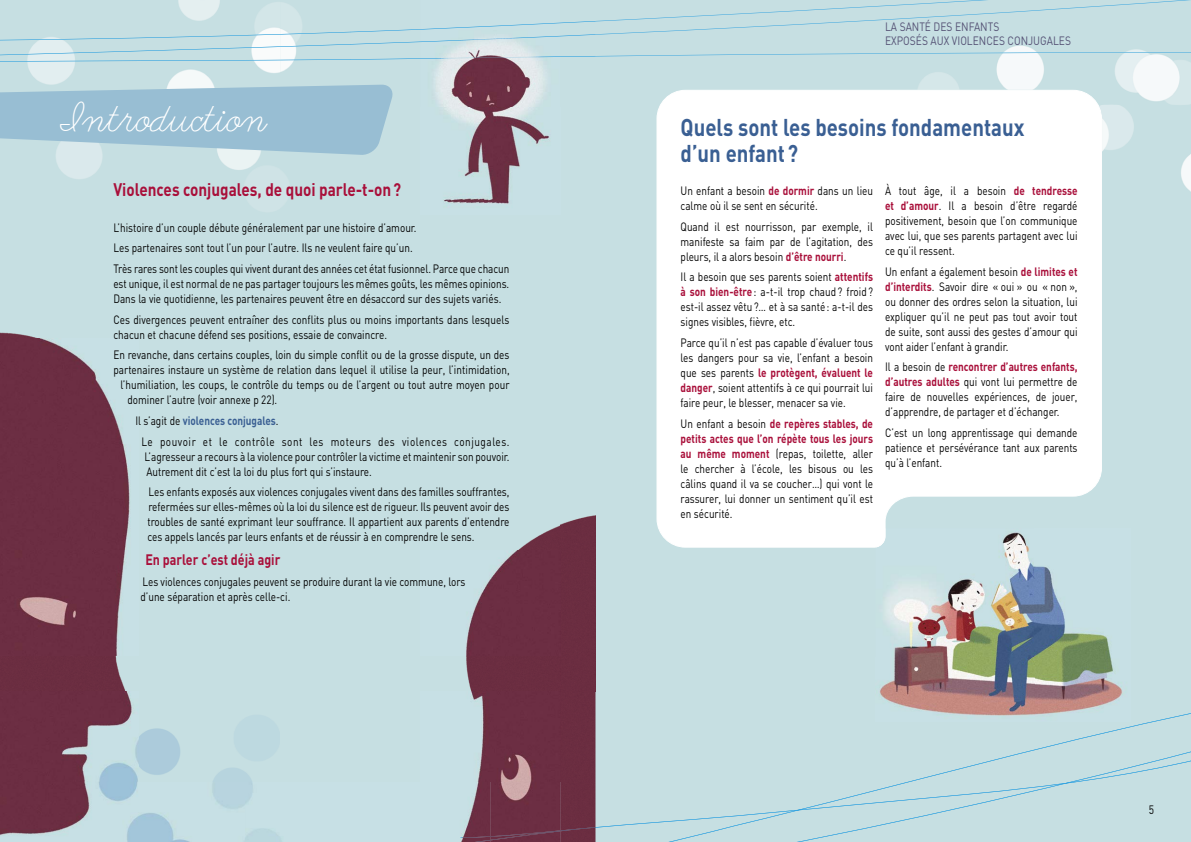
<style>
.page{position:relative;width:1191px;height:842px;background:#fff}
.page>*{position:absolute;margin:0;border:0;box-sizing:border-box;transform-origin:0 0}
.t1{font:32px "Abc Cursive";color:#fff;scale:.96 1}
.t2{font:700 24px/26px "DIN";color:#3a5f93;scale:.85 1}
.t3{font:700 18px "DIN";color:#a90f3a;scale:.85 1}
.t4{font:700 15px "DIN";color:#a90f3a;scale:.83 1}
.t5{font:12px/15px "DIN";color:#000;text-align:justify;scale:.83 1}
.t6{font:12px/20.7px "DIN";letter-spacing:.055em;color:#000;scale:.83 1}
.t7{font:12px/14px "DIN";color:#545174;scale:.85 1}
.t8{font:12px "DIN";color:#000;scale:.85 1}
.s1{font-weight:700;color:#3a5f93}
.s2{font-weight:700;color:#a90f3a}
</style>
<div class="page">
<img style="left:595px;top:64px;width:596px;height:41px">
<div style="left:595px;top:105px;width:70px;height:509px;background:#c6dfe2"></div>
<svg style="left:595px;top:0;width:596px;height:64px;fill:#c6dfe2"></svg>
<div style="left:595px;top:614px;width:596px;height:228px;background:#c6dfe2"></div>
<img style="left:0;top:0;width:595px;height:842px">
<svg style="left:37px;top:805px;width:5px;height:9px"></svg>
<img style="left:0;top:32px;width:350px;height:30px">
<img style="left:350px;top:21px;width:245px;height:39px">
<img style="left:475px;top:838px;width:120px;height:4px">
<img style="left:460px;top:827px;width:135px;height:11px">
<svg style="left:656px;top:90px;width:446px;height:458px"></svg>
<svg style="left:0;top:85px;width:394px;height:70px"></svg>
<img style="left:875px;top:528px;width:255px;height:194px">
<img style="left:875px;top:528px;width:10px;height:20px">
<h1 class="t1" style="left:58px;top:96px;width:218px">Introduction</h1>
<h3 class="t3" style="left:113px;top:178px;width:340px">Violences conjugales, de quoi parle-t-on ?</h3>
<p class="t5" style="left:113px;top:217px;width:478px;line-height:20.7px;text-align:left">L’histoire d’un couple débute généralement par une histoire d’amour.<br>Les partenaires sont tout l’un pour l’autre. Ils ne veulent faire qu’un.<br>Très rares sont les couples qui vivent durant des années cet état fusionnel. Parce que chacun</p>
<p class="t5" style="left:113px;top:276px;width:478px">est unique, il est normal de ne pas partager toujours les mêmes goûts, les mêmes opinions.<br>Dans la vie quotidienne, les partenaires peuvent être en désaccord sur des sujets variés.</p>
<p class="t5" style="left:113px;top:312px;width:478px">Ces divergences peuvent entraîner des conflits plus ou moins importants dans lesquels chacun et chacune défend ses positions, essaie de convaincre.</p>
<p class="t5" style="left:113px;top:347px;width:479px">En revanche, dans certains couples, loin du simple conflit ou de la grosse dispute, un des</p>
<p class="t5" style="left:113px;top:362px;width:479px">partenaires instaure un système de relation dans lequel il utilise la peur, l’intimidation,</p>
<p class="t5" style="left:120px;top:377px;width:470px">l’humiliation, les coups, le contrôle du temps ou de l’argent ou tout autre moyen pour</p>
<p class="t5" style="left:127px;top:392px;width:182px">dominer l’autre (voir annexe p 22).</p>
<p class="t6" style="left:141px;top:410px;width:445px;text-indent:-6px">Il s’agit de <span class="s1">violences conjugales</span>.<br>Le pouvoir et le contrôle sont les moteurs des violences conjugales.</p>
<p class="t5" style="left:144px;top:449px;width:441px">L’agresseur a recours à la violence pour contrôler la victime et maintenir son pouvoir.<br>Autrement dit c’est la loi du plus fort qui s’instaure.</p>
<p class="t5" style="left:147px;top:484px;width:438px">Les enfants exposés aux violences conjugales vivent dans des familles souffrantes, refermées sur elles-mêmes où la loi du silence est de rigueur. Ils peuvent avoir des troubles de santé exprimant leur souffrance. Il appartient aux parents d’entendre ces appels lancés par leurs enfants et de réussir à en comprendre le sens.</p>
<p class="t4" style="left:145px;top:550px;width:164px">En parler c’est déjà agir</p>
<p class="t5" style="left:140px;top:574px;width:393px">Les violences conjugales peuvent se produire durant la vie commune, lors d’une séparation et après celle-ci.</p>
<p class="t7" style="left:885px;top:20px;width:220px">LA SANTÉ DES ENFANTS<br>EXPOSÉS AUX VIOLENCES CONJUGALES</p>
<h2 class="t2" style="left:680px;top:113px;width:406px">Quels sont les besoins fondamentaux d’un enfant ?</h2>
<p class="t5" style="left:680px;top:183px;width:233px">Un enfant a besoin <span class="s2">de dormir</span> dans un lieu calme où il se sent en sécurité.</p>
<p class="t5" style="left:680px;top:219px;width:233px">Quand il est nourrisson, par exemple, il manifeste sa faim par de l’agitation, des pleurs, il a alors besoin <span class="s2">d’être nourri</span>.</p>
<p class="t5" style="left:680px;top:269px;width:233px">Il a besoin que ses parents soient <span class="s2">attentifs à son bien-être</span> : a-t-il trop chaud ? froid ? est-il assez vêtu ?… et à sa santé : a-t-il des signes visibles, fièvre, etc.</p>
<p class="t5" style="left:680px;top:335px;width:233px">Parce qu’il n’est pas capable d’évaluer tous les dangers pour sa vie, l’enfant a besoin que ses parents <span class="s2">le protègent, évaluent le danger</span>, soient attentifs à ce qui pourrait lui faire peur, le blesser, menacer sa vie.</p>
<p class="t5" style="left:680px;top:416px;width:233px">Un enfant a besoin <span class="s2">de repères stables, de petits actes que l’on répète tous les jours au même moment</span> (repas, toilette, aller le chercher à l’école, les bisous ou les câlins quand il va se coucher…) qui vont le rassurer, lui donner un sentiment qu’il est en sécurité.</p>
<p class="t5" style="left:885px;top:183px;width:233px">À tout âge, il a besoin <span class="s2">de tendresse et d’amour</span>. Il a besoin d’être regardé positivement, besoin que l’on communique avec lui, que ses parents partagent avec lui ce qu’il ressent.</p>
<p class="t5" style="left:885px;top:264px;width:233px">Un enfant a également besoin <span class="s2">de limites et d’interdits</span>. Savoir dire « oui » ou « non », ou donner des ordres selon la situation, lui expliquer qu’il ne peut pas tout avoir tout de suite, sont aussi des gestes d’amour qui vont aider l’enfant à grandir.</p>
<p class="t5" style="left:885px;top:359px;width:233px">Il a besoin de <span class="s2">rencontrer d’autres enfants, d’autres adultes</span> qui vont lui permettre de faire de nouvelles expériences, de jouer, d’apprendre, de partager et d’échanger.</p>
<p class="t5" style="left:885px;top:425px;width:233px">C’est un long apprentissage qui demande patience et persévérance tant aux parents qu’à l’enfant.</p>
<p class="t8" style="left:1148px;top:802px;width:8px">5</p>
</div>
